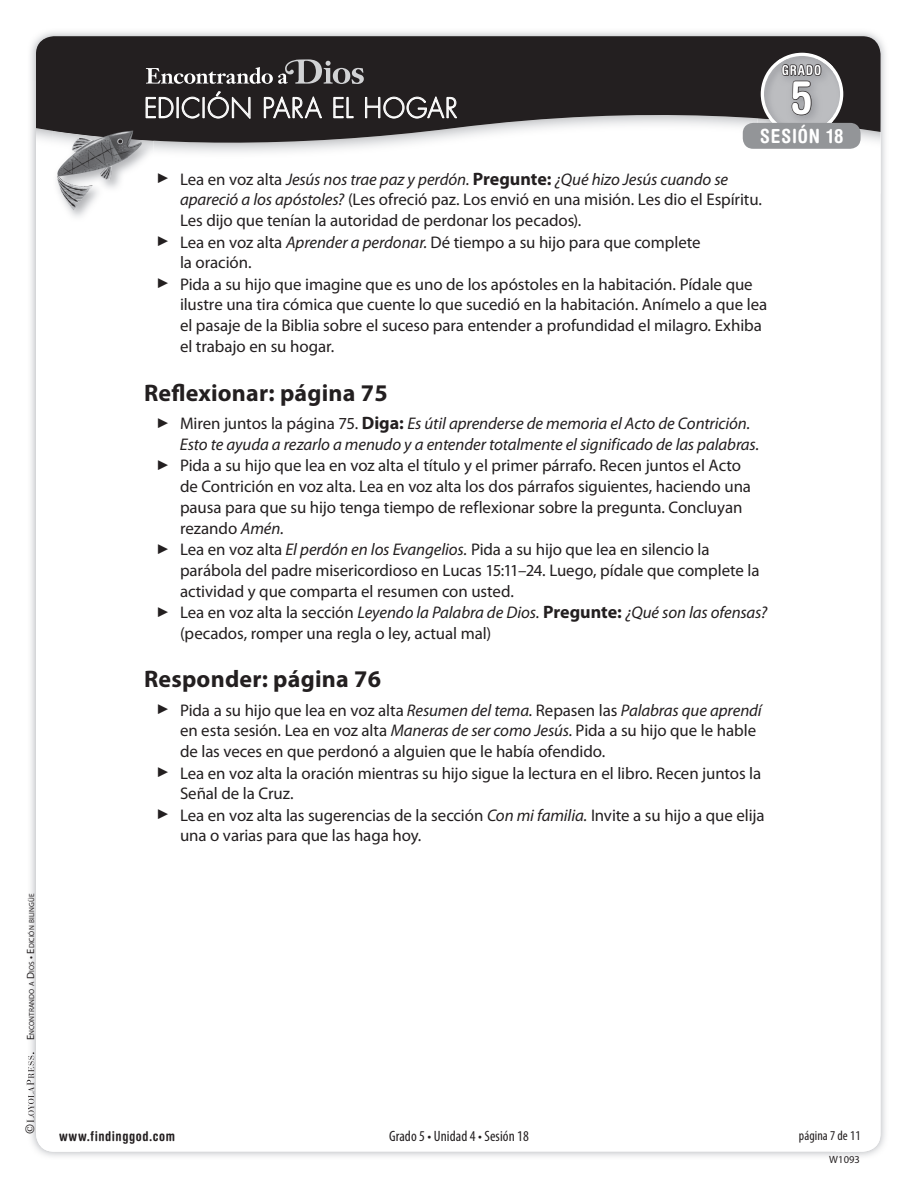
<style>
.page{position:relative;width:918px;height:1188px;background:#fff}
.page>*{position:absolute;margin:0;border:0;box-sizing:border-box;transform-origin:0 0}
.t1{font:700 condensed 46.2px "Helvetica Rounded LT Std";color:#fff}
.t2{font:300 27px "Futura Std";letter-spacing:.035em;color:#fff;scale:.96 1}
.t3{font:700 24px "Myriad Pro";letter-spacing:.01em;color:#231f20}
.t4{font:700 condensed 19.5px "Helvetica Rounded LT Std";letter-spacing:.04em;color:#fff}
.t5{font:16.8px "Myriad Pro";letter-spacing:-.005em;color:#231f20}
.t6{font:italic 16.8px "Myriad Pro";letter-spacing:-.005em;color:#231f20}
.t7{font:condensed 15px "Myriad Pro";letter-spacing:.005em;color:#231f20}
.t8{font:700 condensed 13.65px "Helvetica Rounded LT Std";letter-spacing:.065em;color:#fff}
.t9{font:700 condensed 13.5px "Helvetica Rounded LT Std";letter-spacing:.04em;color:#231f20}
.t10{font:condensed 13.5px "Myriad Pro";letter-spacing:.005em;color:#231f20}
.t11{font:12px "Janson Text LT Std";color:#231f20}
.t12{font:10.5px "Myriad Pro";letter-spacing:.005em;color:#231f20}
.t13{font:7.35px "Myriad Pro";letter-spacing:.005em;color:#231f20}
.s1{font-size:10.5px}
.s2{font-style:normal}
.s3{font-weight:700;font-style:normal;font-size:18px}
.s4{font-style:italic}
</style>
<div class="page">
<img style="left:30px;top:31px;width:855px;height:50px">
<img style="left:30px;top:81px;width:51px;height:1076px">
<img style="left:836px;top:81px;width:49px;height:1076px">
<div style="left:36px;top:36px;width:844px;height:1116px;background:#fff;border-radius:18px"></div>
<svg style="left:36px;top:36px;width:844px;height:117px;background:#4f4c4d"></svg>
<img style="left:757px;top:49px;width:96px;height:74px">
<svg style="left:761px;top:31px;width:82px;height:122px;background:#8c8c8e"></svg>
<div style="left:743px;top:123px;width:118px;height:26px;background:#939598;border-radius:10px"></div>
<img style="left:53px;top:141px;width:101px;height:76px">
<img style="left:53px;top:127px;width:101px;height:14px">
<img style="left:55px;top:131px;width:87px;height:79px">
<svg style="left:146px;top:97px;width:27px;height:21px"></svg>
<div style="left:177px;top:97px;width:2px;height:21px;border:1px solid #fff"></div>
<svg style="left:182px;top:91px;width:68px;height:28px;background:#4f4b4c"></svg>
<svg style="left:264px;top:96px;width:58px;height:22px"></svg>
<svg style="left:333px;top:97px;width:21px;height:21px"></svg>
<svg style="left:365px;top:96px;width:92px;height:22px;background:#5e5b5c"></svg>
<svg style="left:146px;top:59px;width:218px;height:25px;background:#555253"></svg>
<svg style="left:27px;top:1052px;width:7px;height:71px"></svg>
<p class="t13" style="left:28px;top:1040px;width:148px;rotate:-90deg"><span class="s1">E</span>NCONTRANDO A <span class="s1">D</span>IOS <span class="s1">•</span> <span class="s1">E</span>DICIÓN BILINGÜE</p>
<h2 class="t2" style="left:144px;top:92px;width:328px">EDICIÓN PARA EL HOGAR</h2>
<p class="t8" style="left:782px;top:62px;width:41px">GRADO</p>
<h1 class="t1" style="left:790px;top:69px;width:24px">5</h1>
<p class="t4" style="left:760px;top:124px;width:85px">SESIÓN 18</p>
<p class="t6" style="left:158px;top:170px;width:572px">▶ <span class="s2">Lea en voz alta</span> Jesús nos trae paz y perdón. <span class="s3">Pregunte:</span> ¿Qué hizo Jesús cuando se</p>
<p class="t5" style="left:180px;top:191px;width:584px"><span class="s4">apareció a los apóstoles?</span> (Les ofreció paz. Los envió en una misión. Les dio el Espíritu.</p>
<p class="t5" style="left:180px;top:212px;width:403px">Les dijo que tenían la autoridad de perdonar los pecados).</p>
<p class="t5" style="left:158px;top:233px;width:545px">▶ Lea en voz alta <span class="s4">Aprender a perdonar.</span> Dé tiempo a su hijo para que complete</p>
<p class="t5" style="left:180px;top:254px;width:73px">la oración.</p>
<p class="t5" style="left:158px;top:275px;width:597px">▶ Pida a su hijo que imagine que es uno de los apóstoles en la habitación. Pídale que</p>
<p class="t5" style="left:180px;top:296px;width:589px">ilustre una tira cómica que cuente lo que sucedió en la habitación. Anímelo a que lea</p>
<p class="t5" style="left:180px;top:317px;width:583px">el pasaje de la Biblia sobre el suceso para entender a profundidad el milagro. Exhiba</p>
<p class="t5" style="left:180px;top:338px;width:156px">el trabajo en su hogar.</p>
<h3 class="t3" style="left:144px;top:379px;width:245px">Reflexionar: página 75</h3>
<p class="t6" style="left:158px;top:414px;width:594px">▶ <span class="s2">Miren juntos la página 75.</span> <span class="s3">Diga:</span> Es útil aprenderse de memoria el Acto de Contrición.</p>
<p class="t6" style="left:180px;top:435px;width:581px">Esto te ayuda a rezarlo a menudo y a entender totalmente el significado de las palabras.</p>
<p class="t5" style="left:158px;top:456px;width:585px">▶ Pida a su hijo que lea en voz alta el título y el primer párrafo. Recen juntos el Acto</p>
<p class="t5" style="left:180px;top:477px;width:573px">de Contrición en voz alta. Lea en voz alta los dos párrafos siguientes, haciendo una</p>
<p class="t5" style="left:180px;top:498px;width:564px">pausa para que su hijo tenga tiempo de reflexionar sobre la pregunta. Concluyan</p>
<p class="t5" style="left:180px;top:519px;width:105px">rezando <span class="s4">Amén.</span></p>
<p class="t5" style="left:158px;top:540px;width:554px">▶ Lea en voz alta <span class="s4">El perdón en los Evangelios.</span> Pida a su hijo que lea en silencio la</p>
<p class="t5" style="left:180px;top:561px;width:581px">parábola del padre misericordioso en Lucas 15:11–24. Luego, pídale que complete la</p>
<p class="t5" style="left:180px;top:582px;width:336px">actividad y que comparta el resumen con usted.</p>
<p class="t6" style="left:158px;top:603px;width:611px">▶ <span class="s2">Lea en voz alta la sección</span> Leyendo la Palabra de Dios. <span class="s3">Pregunte:</span> ¿Qué son las ofensas?</p>
<p class="t5" style="left:180px;top:624px;width:313px">(pecados, romper una regla o ley, actual mal)</p>
<h3 class="t3" style="left:144px;top:665px;width:239px">Responder: página 76</h3>
<p class="t5" style="left:158px;top:701px;width:606px">▶ Pida a su hijo que lea en voz alta <span class="s4">Resumen del tema.</span> Repasen las <span class="s4">Palabras que aprendí</span></p>
<p class="t5" style="left:180px;top:722px;width:578px">en esta sesión. Lea en voz alta <span class="s4">Maneras de ser como Jesús.</span> Pida a su hijo que le hable</p>
<p class="t5" style="left:180px;top:743px;width:427px">de las veces en que perdonó a alguien que le había ofendido.</p>
<p class="t5" style="left:158px;top:764px;width:605px">▶ Lea en voz alta la oración mientras su hijo sigue la lectura en el libro. Recen juntos la</p>
<p class="t5" style="left:180px;top:785px;width:115px">Señal de la Cruz.</p>
<p class="t5" style="left:158px;top:806px;width:609px">▶ Lea en voz alta las sugerencias de la sección <span class="s4">Con mi familia.</span> Invite a su hijo a que elija</p>
<p class="t5" style="left:180px;top:827px;width:243px">una o varias para que las haga hoy.</p>
<p class="t11" style="left:23px;top:1134px;width:12px;rotate:-90deg">©</p>
<p class="t9" style="left:59px;top:1128px;width:117px">www.findinggod.com</p>
<p class="t7" style="left:389px;top:1128px;width:141px">Grado 5 • Unidad 4 • Sesión 18</p>
<p class="t10" style="left:799px;top:1128px;width:63px">página 7 de 11</p>
<p class="t12" style="left:829px;top:1154px;width:32px">W1093</p>
</div>
